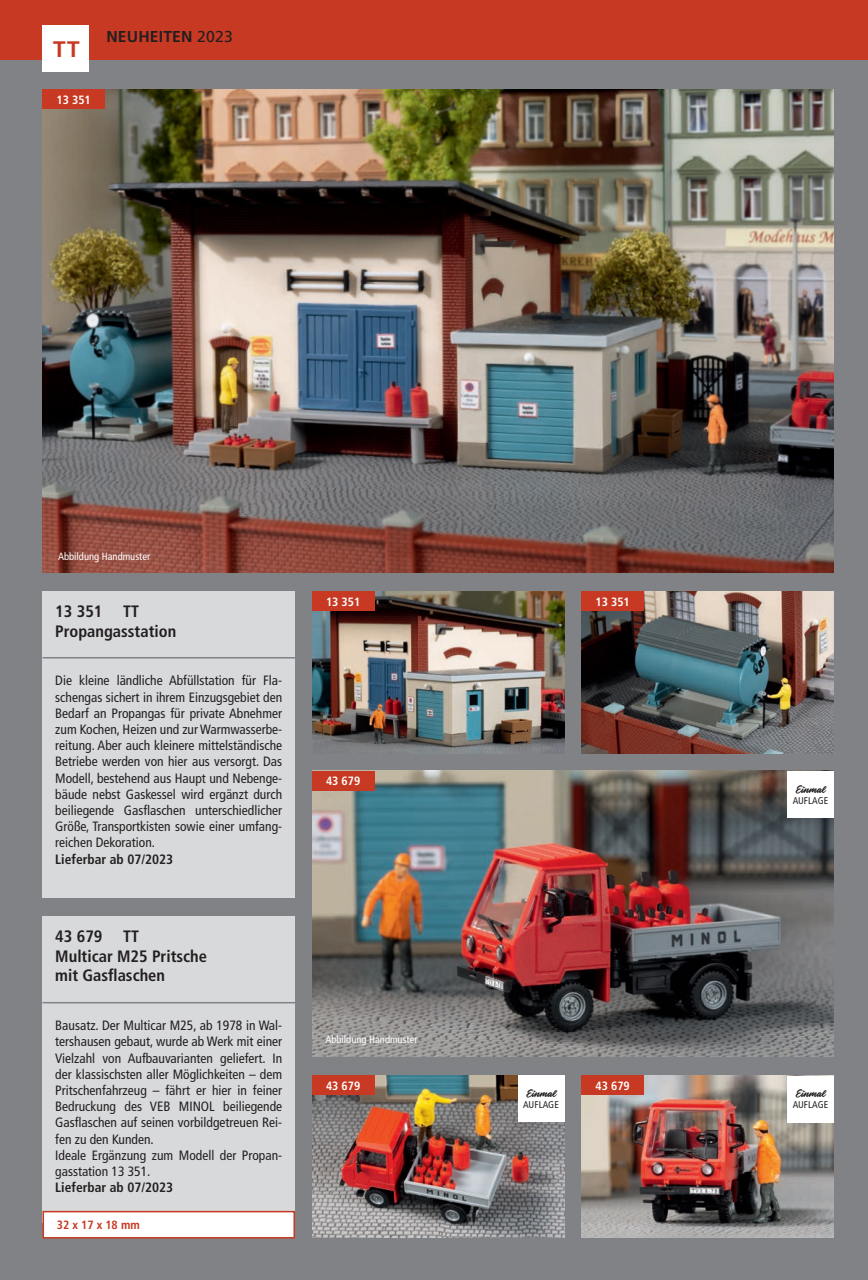
<style>
.page{position:relative;width:868px;height:1280px;background:#fff}
.page>*{position:absolute;margin:0;border:0;box-sizing:border-box;transform-origin:0 0}
.t1{font:700 22.5px "Frutiger LT Com";color:#c73922}
.Art_-Bez_dt{font:700 condensed 16.5px/19.8px "Frutiger LT Com";color:#231f20}
.Art_-Nr__Bild{font:700 condensed 16.5px "Frutiger LT Com";color:#231f20}
.Artikelnummer_Text{font:700 15.75px "Frutiger LT Com";letter-spacing:.01em;color:#231f20}
.Text_dt{font:condensed 13.5px/16.2px "Frutiger LT Com";color:#231f20;text-align:justify}
.Text_dt-2{font:700 condensed 13.5px "Frutiger LT Com";color:#231f20}
.Art_-Nr__Bild-2{font:13.5px "Knight Brush";color:#231f20}
.Art_-N_Bild{font:700 condensed 12px "Frutiger LT Com";color:#fff}
.Maße{font:700 condensed 12px "Frutiger LT Com";color:#c73922}
.Text_dt-3{font:condensed 10.5px "Frutiger LT Com";color:#fff}
.Art_-Nr__Bild-3{font:condensed 9.75px "Frutiger LT Com";letter-spacing:.01em;color:#231f20}
.s1{font-weight:400}
</style>
<div class="page">
<div style="left:0;top:60px;width:867px;height:1220px;background:#808285"></div>
<div style="left:0;top:0;width:867px;height:60px;background:#c73922"></div>
<div style="left:43px;top:25px;width:46px;height:47px;background:#fff"></div>
<img style="left:43px;top:89px;width:790px;height:483px">
<div style="left:43px;top:89px;width:62px;height:20px;background:#c73922"></div>
<img style="left:312px;top:771px;width:521px;height:285px">
<div style="left:312px;top:771px;width:62px;height:19px;background:#c73922"></div>
<img style="left:312px;top:591px;width:252px;height:162px">
<div style="left:312px;top:591px;width:62px;height:20px;background:#c73922"></div>
<img style="left:581px;top:591px;width:252px;height:162px">
<div style="left:581px;top:591px;width:62px;height:20px;background:#c73922"></div>
<img style="left:312px;top:1076px;width:252px;height:161px">
<div style="left:312px;top:1075px;width:62px;height:20px;background:#c73922"></div>
<img style="left:581px;top:1076px;width:252px;height:161px">
<div style="left:581px;top:1075px;width:62px;height:20px;background:#c73922"></div>
<div style="left:517px;top:1075px;width:47px;height:47px;background:#fff"></div>
<div style="left:787px;top:771px;width:46px;height:46px;background:#fff"></div>
<div style="left:787px;top:1076px;width:46px;height:46px;background:#fff"></div>
<div style="left:43px;top:591px;width:252px;height:306px;background:#d8d9db"></div>
<hr style="left:43px;top:657px;width:252px;height:1px;background:#808285">
<div style="left:43px;top:916px;width:252px;height:306px;background:#d8d9db"></div>
<hr style="left:43px;top:1002px;width:252px;height:1px;background:#808285">
<div style="left:43px;top:1211px;width:251px;height:27px;background:#fff"></div>
<div style="left:43px;top:1211px;width:252px;height:27px;border:2px solid #c73922"></div>
<p class="t1" style="left:53px;top:36px;width:28px">TT</p>
<p class="Art_-N_Bild" style="left:56px;top:92px;width:36px">13 351</p>
<p class="Artikelnummer_Text" style="left:106px;top:27px;width:128px">NEUHEITEN <span class="s1">2023</span></p>
<p class="Text_dt-3" style="left:58px;top:550px;width:93px">Abbildung Handmuster</p>
<p class="Art_-Nr__Bild" style="left:55px;top:601px;width:85px">13 351 TT</p>
<p class="Art_-Bez_dt" style="left:55px;top:621px;width:122px">Propangasstation</p>
<p class="Text_dt" style="left:55px;top:673px;width:228px">Die kleine ländliche Abfüllstation für Fla&shy;schengas sichert in ihrem Einzugsgebiet den Bedarf an Propangas für private Abnehmer zum Kochen, Heizen und zur Warmwasserbe&shy;reitung. Aber auch kleinere mittelständische Betriebe werden von hier aus versorgt. Das Modell, bestehend aus Haupt und Nebenge&shy;bäude nebst Gaskessel wird ergänzt durch beiliegende Gasflaschen unterschiedlicher Größe, Transportkisten sowie einer umfang&shy;reichen Dekoration.</p>
<p class="Text_dt-2" style="left:55px;top:851px;width:119px">Lieferbar ab 07/2023</p>
<p class="Art_-Nr__Bild" style="left:55px;top:926px;width:85px">43 679 TT</p>
<p class="Art_-Bez_dt" style="left:55px;top:946px;width:153px">Multicar M25 Pritsche mit Gasflaschen</p>
<p class="Text_dt" style="left:55px;top:1017px;width:228px">Bausatz. Der Multicar M25, ab 1978 in Wal&shy;tershausen gebaut, wurde ab Werk mit einer Vielzahl von Aufbauvarianten geliefert. In der klassischsten aller Möglichkeiten – dem Pritschenfahrzeug – fährt er hier in feiner Bedruckung des VEB MINOL beiliegende Gasflaschen auf seinen vorbildgetreuen Rei&shy;fen zu den Kunden.</p>
<p class="Text_dt" style="left:55px;top:1147px;width:228px">Ideale Ergänzung zum Modell der Propan&shy;gasstation 13 351.</p>
<p class="Text_dt-2" style="left:55px;top:1179px;width:119px">Lieferbar ab 07/2023</p>
<p class="Maße" style="left:57px;top:1218px;width:84px">32 x 17 x 18 mm</p>
<p class="Art_-N_Bild" style="left:326px;top:594px;width:36px">13 351</p>
<p class="Art_-N_Bild" style="left:595px;top:594px;width:36px">13 351</p>
<p class="Art_-N_Bild" style="left:326px;top:774px;width:36px">43 679</p>
<p class="Text_dt-3" style="left:325px;top:1033px;width:93px">Abbildung Handmuster</p>
<p class="Art_-N_Bild" style="left:326px;top:1078px;width:36px">43 679</p>
<p class="Art_-N_Bild" style="left:595px;top:1078px;width:36px">43 679</p>
<p class="Art_-Nr__Bild-2" style="left:526px;top:1086px;width:32px">Einmal</p>
<p class="Art_-Nr__Bild-3" style="left:523px;top:1099px;width:37px">AUFLAGE</p>
<p class="Art_-Nr__Bild-2" style="left:795px;top:781px;width:32px">Einmal</p>
<p class="Art_-Nr__Bild-3" style="left:792px;top:794px;width:37px">AUFLAGE</p>
<p class="Art_-Nr__Bild-2" style="left:795px;top:1086px;width:32px">Einmal</p>
<p class="Art_-Nr__Bild-3" style="left:792px;top:1099px;width:37px">AUFLAGE</p>
</div>
